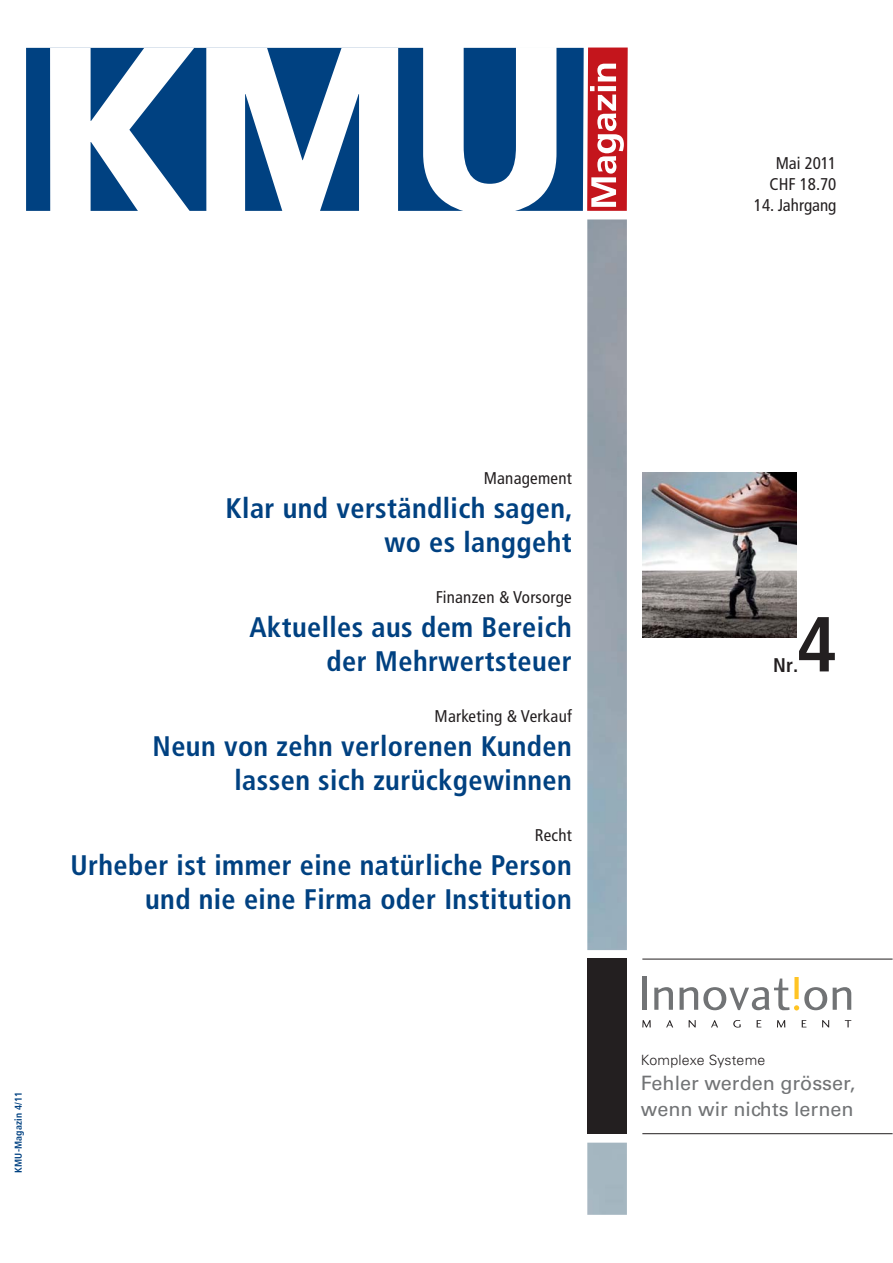
<style>
.page{position:relative;width:893px;height:1263px;background:#fff}
.page>*{position:absolute;margin:0;border:0;box-sizing:border-box;transform-origin:0 0}
.t1{font:700 condensed 77.85px "Frutiger LT Std";color:#231f20}
.t2{font:700 condensed 28.35px/33.9px "Frutiger LT Std";letter-spacing:.015em;color:#004181;text-align:right}
.t3{font:19.8px/25.5px "Univers LT Std";color:#717375}
.t4{font:700 condensed 19.8px "Frutiger LT Std";color:#231f20}
.t5{font:condensed 16.95px/21.1px "Frutiger LT Std";letter-spacing:.015em;color:#231f20;text-align:center}
.t6{font:300 14.1px "Univers LT Std";letter-spacing:.015em;color:#231f20}
.t7{font:700 condensed 9.9px "Frutiger LT Std";letter-spacing:.015em;color:#004181}
</style>
<div class="page">
<svg style="left:642px;top:1020px;width:9px;height:8px"></svg>
<svg style="left:666px;top:1020px;width:7px;height:7px"></svg>
<svg style="left:689px;top:1020px;width:7px;height:7px"></svg>
<svg style="left:711px;top:1020px;width:7px;height:7px"></svg>
<svg style="left:733px;top:1020px;width:8px;height:8px"></svg>
<svg style="left:756px;top:1020px;width:5px;height:7px"></svg>
<svg style="left:777px;top:1020px;width:8px;height:8px"></svg>
<svg style="left:802px;top:1020px;width:4px;height:7px"></svg>
<svg style="left:822px;top:1020px;width:7px;height:7px"></svg>
<svg style="left:845px;top:1020px;width:6px;height:7px"></svg>
<div style="left:642px;top:976px;width:5px;height:34px;background:#717375"></div>
<svg style="left:654px;top:987px;width:19px;height:23px"></svg>
<svg style="left:679px;top:977px;width:172px;height:34px"></svg>
<hr style="left:642px;top:959px;width:250px;height:1px;background:#231f20">
<hr style="left:642px;top:1133px;width:250px;height:1px;background:#231f20">
<div style="left:26px;top:48px;width:558px;height:163px;background:#004181"></div>
<svg style="left:50px;top:48px;width:144px;height:163px"></svg>
<svg style="left:206px;top:48px;width:192px;height:163px"></svg>
<svg style="left:423px;top:48px;width:133px;height:163px"></svg>
<svg style="left:587px;top:48px;width:41px;height:163px"></svg>
<img style="left:642px;top:472px;width:155px;height:165px">
<img style="left:587px;top:219px;width:40px;height:996px">
<p class="t5" style="left:769px;top:154px;width:68px">Mai 2011<br>CHF 18.70</p>
<p class="t5" style="left:754px;top:196px;width:84px">14. Jahrgang</p>
<p class="t5" style="left:484px;top:469px;width:90px">Management</p>
<p class="t2" style="left:226px;top:494px;width:349px">Klar und verständlich sagen, wo es langgeht</p>
<p class="t5" style="left:436px;top:588px;width:138px">Finanzen &amp; Vorsorge</p>
<p class="t2" style="left:249px;top:613px;width:324px">Aktuelles aus dem Bereich der Mehrwertsteuer</p>
<p class="t5" style="left:435px;top:707px;width:139px">Marketing &amp; Verkauf</p>
<p class="t2" style="left:153px;top:732px;width:421px">Neun von zehn verlorenen Kunden lassen sich zurückgewinnen</p>
<p class="t5" style="left:535px;top:826px;width:39px">Recht</p>
<p class="t2" style="left:70px;top:850px;width:503px">Urheber ist immer eine natürliche Person und nie eine Firma oder Institution</p>
<p class="t7" style="left:14px;top:1173px;width:82px;rotate:-90deg">KMU-Magazin 4/11</p>
<h1 class="t1" style="left:797px;top:613px;width:42px">4</h1>
<p class="t4" style="left:773px;top:657px;width:26px">Nr.</p>
<p class="t6" style="left:641px;top:1052px;width:126px">Komplexe Systeme</p>
<p class="t3" style="left:641px;top:1072px;width:216px">Fehler werden grösser, wenn wir nichts lernen</p>
</div>
